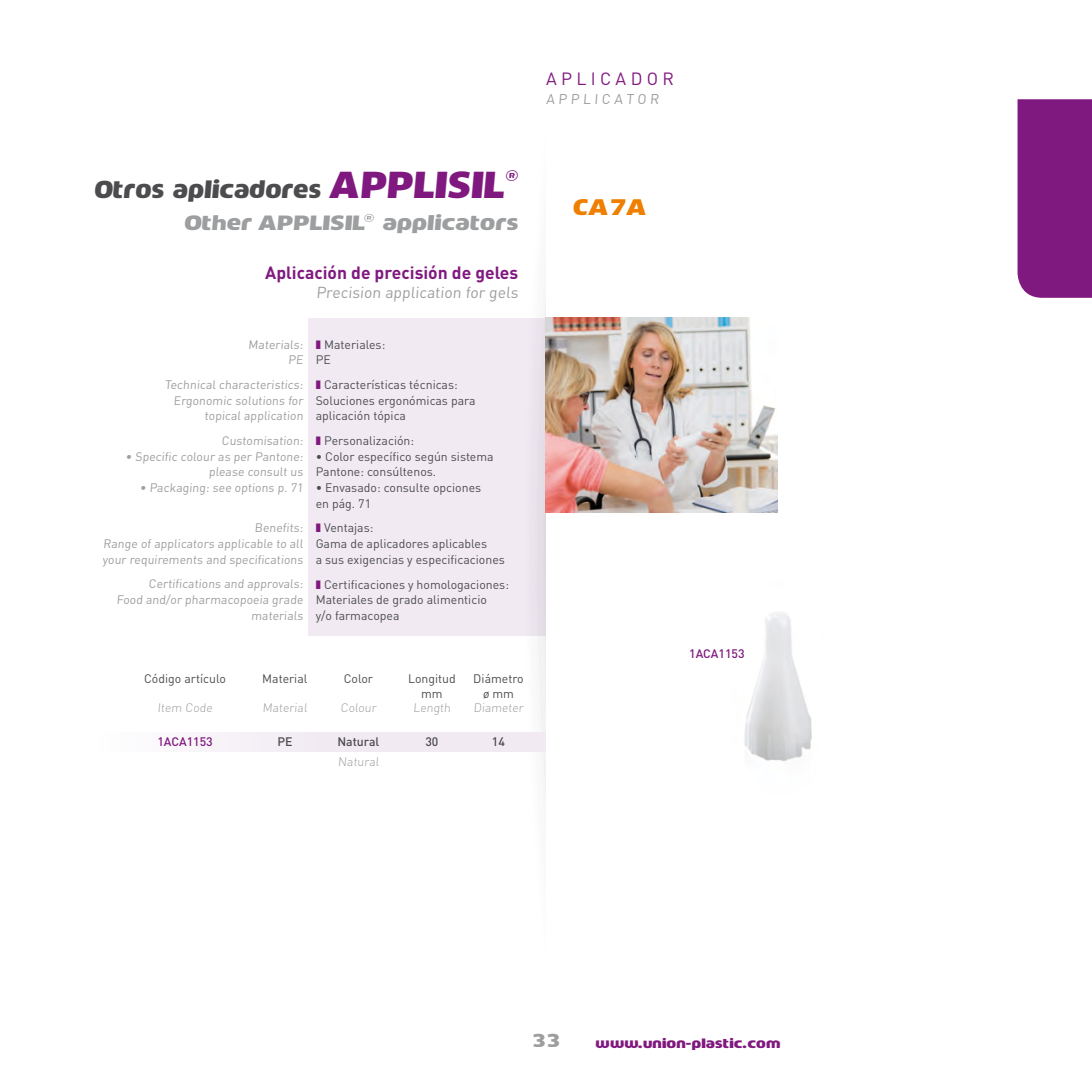
<style>
.page{position:relative;width:1092px;height:1092px;background:#fff}
.page>*{position:absolute;margin:0;border:0;box-sizing:border-box;transform-origin:0 0}
.t1{font:26.25px "Mob";color:#80197f;scale:.9 1}
.t2{font:22.75px "Mob";color:#4c4c4e;scale:.9 1}
.t3{font:21px "Mob";color:#ee7f00}
.t4{font:19.25px "Mob";color:#9d9ea0}
.t5{font:700 17.5px "DIN";color:#80197f}
.t6{font:17.5px "DIN";color:#80197f}
.t7{font:17.5px "Mob";color:#9d9ea0}
.t8{font:15.75px "DIN";color:#9d9ea0}
.t9{font:14px "DIN";color:#9d9ea0}
.t10{font:12.25px/15.8px "DIN";color:#4c4c4e}
.t11{font:12.25px/15.8px "DIN";color:#9d9ea0;text-align:right}
.t12{font:300 12.25px "DIN";color:#9d9ea0}
.t13{font:12.25px "Mob";color:#80197f}
.t14{font:500 12.25px "DIN";color:#80197f}
.t15{font:500 12.25px "DIN";color:#4c4c4e}
.s1{font-size:35px;color:#80197f}
</style>
<div class="page">
<div style="left:309px;top:318px;width:237px;height:317px;background:#f1eaf3"></div>
<div style="left:1017px;top:99px;width:74px;height:199px;background:#80197f"></div>
<svg style="left:524px;top:294px;width:22px;height:504px"></svg>
<div style="left:99px;top:732px;width:447px;height:20px;background:linear-gradient(to right,#fbf9fb,#eee5f0)"></div>
<img style="left:744px;top:612px;width:68px;height:149px">
<img style="left:545px;top:318px;width:232px;height:194px">
<h3 class="t6" style="left:546px;top:67px;width:130px">A P L I C A D O R</h3>
<p class="t9" style="left:546px;top:90px;width:116px">A P P L I C A T O R</p>
<h2 class="t2" style="left:94px;top:177px;width:320px">Otros aplicadores <span class="s1">Applisil</span></h2>
<h1 class="t1" style="left:504px;top:167px;width:20px">®</h1>
<h3 class="t4" style="left:184px;top:212px;width:337px">Other APPLISIL® applicators</h3>
<h3 class="t5" style="left:265px;top:261px;width:254px">Aplicación de precisión de geles</h3>
<p class="t8" style="left:316px;top:283px;width:205px">Precision application for gels</p>
<p class="t10" style="left:315px;top:336px;width:71px;text-indent:8px">Materiales:<br>PE</p>
<p class="t10" style="left:315px;top:376px;width:161px;text-indent:8px">Características técnicas:<br>Soluciones ergonómicas para aplicación tópica</p>
<p class="t10" style="left:324px;top:432px;width:91px">Personalización:</p>
<p class="t10" style="left:315px;top:448px;width:179px">• Color específico según sistema<br>Pantone: consúltenos.</p>
<p class="t10" style="left:315px;top:479px;width:167px">• Envasado: consulte opciones en pág. 71</p>
<p class="t10" style="left:315px;top:520px;width:191px;text-indent:8px">Ventajas:<br>Gama de aplicadores aplicables<br>a sus exigencias y especificaciones</p>
<p class="t10" style="left:315px;top:576px;width:195px;text-indent:8px">Certificaciones y homologaciones:<br>Materiales de grado alimenticio<br>y/o farmacopea</p>
<p class="t11" style="left:248px;top:336px;width:58px">Materials:<br>PE</p>
<p class="t11" style="left:165px;top:376px;width:141px">Technical characteristics:<br>Ergonomic solutions for topical application</p>
<p class="t11" style="left:221px;top:432px;width:84px">Customisation:</p>
<p class="t11" style="left:125px;top:448px;width:180px">• Specific colour as per Pantone: please consult us</p>
<p class="t11" style="left:140px;top:479px;width:166px">• Packaging: see options p. 71</p>
<p class="t11" style="left:102px;top:520px;width:203px;text-align:justify;text-indent:152px">Benefits:<br>Range of applicators applicable to all your requirements and specifications</p>
<p class="t11" style="left:116px;top:576px;width:189px">Certifications and approvals:<br>Food and/or pharmacopoeia grade materials</p>
<p class="t10" style="left:144px;top:670px;width:83px">Código artículo</p>
<p class="t10" style="left:262px;top:670px;width:47px">Material</p>
<p class="t10" style="left:344px;top:670px;width:31px">Color</p>
<p class="t10" style="left:408px;top:670px;width:49px">Longitud</p>
<p class="t10" style="left:473px;top:670px;width:52px">Diámetro</p>
<p class="t10" style="left:421px;top:685px;width:23px">mm</p>
<p class="t10" style="left:483px;top:685px;width:33px">ø mm</p>
<p class="t12" style="left:158px;top:700px;width:58px">Item Code</p>
<p class="t12" style="left:262px;top:700px;width:47px">Material</p>
<p class="t12" style="left:340px;top:700px;width:39px">Colour</p>
<p class="t12" style="left:413px;top:700px;width:41px">Length</p>
<p class="t12" style="left:473px;top:700px;width:53px">Diameter</p>
<p class="t14" style="left:157px;top:734px;width:57px">1ACA1153</p>
<p class="t15" style="left:277px;top:734px;width:17px">PE</p>
<p class="t15" style="left:337px;top:734px;width:44px">Natural</p>
<p class="t15" style="left:425px;top:734px;width:15px">30</p>
<p class="t15" style="left:492px;top:734px;width:15px">14</p>
<p class="t12" style="left:338px;top:754px;width:44px">Natural</p>
<h3 class="t3" style="left:572px;top:195px;width:78px">CA7A</h3>
<p class="t14" style="left:689px;top:645px;width:57px">1ACA1153</p>
<h3 class="t7" style="left:531px;top:1030px;width:31px">33</h3>
<p class="t13" style="left:595px;top:1035px;width:186px">www.union-plastic.com</p>
</div>
